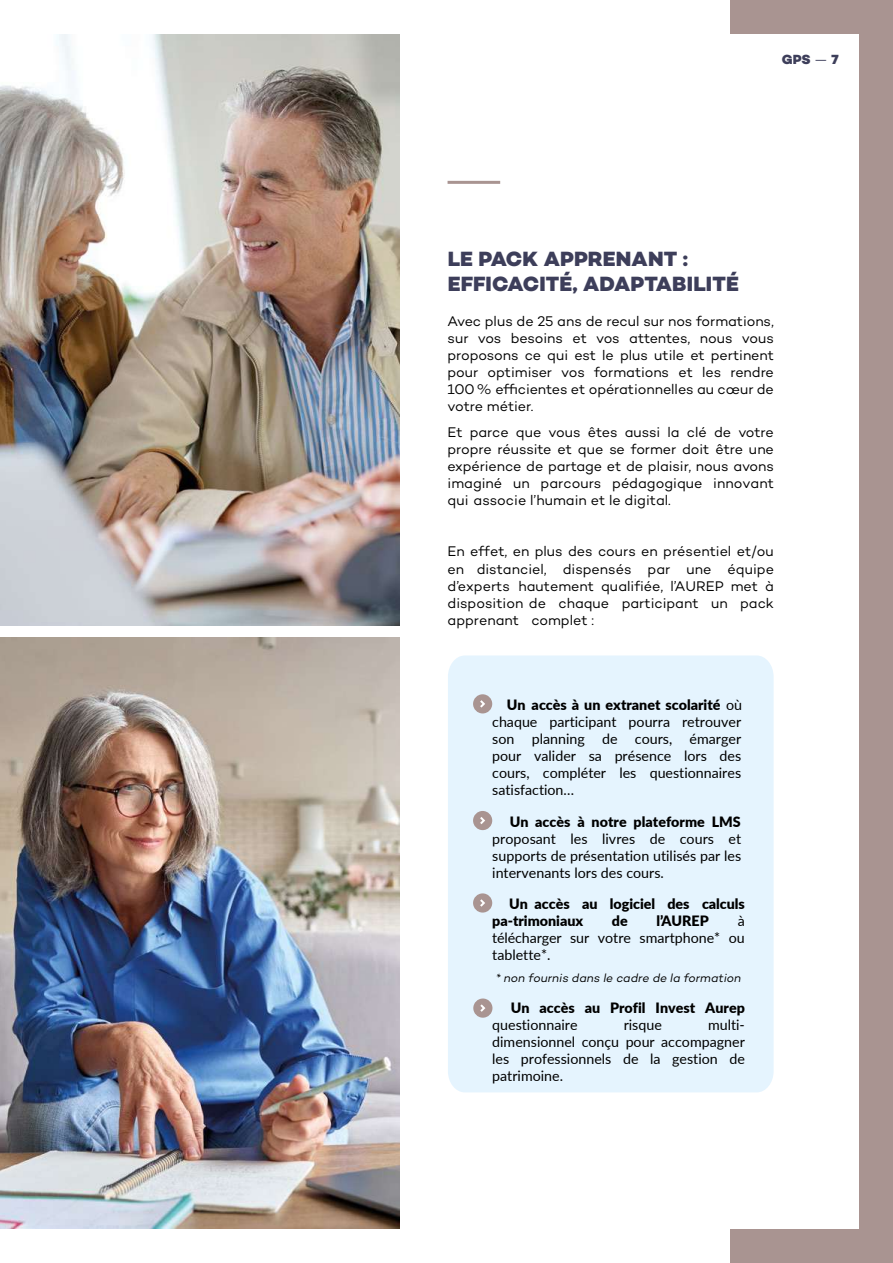
<style>
.page{position:relative;width:893px;height:1263px;background:#fff}
.page>*{position:absolute;margin:0;border:0;box-sizing:border-box;transform-origin:0 0}
.t1{font:800 21px/25.5px "Campton";letter-spacing:.01em;color:#3d3e5a}
.t2{font:14.25px/17.1px "Campton";color:#000;text-align:justify}
.t3{font:14.25px/17px "Lato";color:#000;text-align:justify}
.t4{font:900 14.25px/17px "Lato";color:#000}
.t5{font:800 13.5px "Campton";color:#3d3e5a}
.t6{font:italic 12px "Campton";color:#000}
.s1{font-weight:400}
.s2{font-weight:900}
</style>
<div class="page">
<div style="left:730px;top:0;width:163px;height:1263px;background:#a99491"></div>
<div style="left:0;top:34px;width:859px;height:1195px;background:#fff"></div>
<img style="left:0;top:34px;width:400px;height:591px">
<hr style="left:448px;top:181px;width:52px;height:3px;background:#a99491">
<div style="left:448px;top:655px;width:326px;height:437px;background:#e5f4fe"></div>
<div style="left:473px;top:694px;width:19px;height:19px;background:#a99491;border-radius:50%"></div>
<svg style="left:480px;top:700px;width:5px;height:8px"></svg>
<div style="left:473px;top:811px;width:19px;height:19px;background:#a99491;border-radius:50%"></div>
<svg style="left:480px;top:817px;width:5px;height:7px"></svg>
<div style="left:473px;top:893px;width:19px;height:19px;background:#a99491;border-radius:50%"></div>
<svg style="left:480px;top:899px;width:5px;height:8px"></svg>
<img style="left:0;top:638px;width:400px;height:591px">
<div style="left:473px;top:998px;width:19px;height:20px;background:#a99491;border-radius:50%"></div>
<svg style="left:480px;top:1004px;width:5px;height:8px"></svg>
<p class="t5" style="left:782px;top:51px;width:58px">GPS <span class="s1">—</span> 7</p>
<h1 class="t1" style="left:448px;top:246px;width:293px">LE PACK APPRENANT :<br>EFFICACITÉ, ADAPTABILITÉ</h1>
<p class="t2" style="left:448px;top:312px;width:328px">Avec plus de 25 ans de recul sur nos formations, sur vos besoins et vos attentes, nous vous proposons ce qui est le plus utile et pertinent pour optimiser vos formations et les rendre 100 % efficientes et opérationnelles au cœur de votre métier.</p>
<p class="t2" style="left:448px;top:423px;width:328px">Et parce que vous êtes aussi la clé de votre propre réussite et que se former doit être une expérience de partage et de plaisir, nous avons imaginé un parcours pédagogique innovant qui associe l’humain et le digital.</p>
<p class="t2" style="left:448px;top:543px;width:328px">En effet, en plus des cours en présentiel et/ou en distanciel, dispensés par une équipe d’experts hautement qualifiée, l’AUREP met à disposition de chaque participant un pack apprenant complet :</p>
<p class="t3" style="left:492px;top:696px;width:251px;text-indent:15px"><span class="s2">Un accès à un extranet scolarité</span> où chaque participant pourra retrouver son planning de cours, émarger pour valider sa présence lors des cours, compléter les questionnaires satisfaction…</p>
<p class="t4" style="left:510px;top:812px;width:232px">Un accès à notre plateforme LMS</p>
<p class="t3" style="left:492px;top:829px;width:250px">proposant les livres de cours et supports de présentation utilisés par les intervenants lors des cours.</p>
<p class="t4" style="left:492px;top:895px;width:254px;text-indent:17px">Un accès au logiciel des calculs pa-trimoniaux</p>
<p class="t4" style="left:612px;top:911px;width:17px">de</p>
<p class="t4" style="left:656px;top:911px;width:54px">l’AUREP</p>
<p class="t3" style="left:492px;top:911px;width:254px;text-indent:246px">à télécharger sur votre smartphone* ou tablette*.</p>
<p class="t6" style="left:496px;top:971px;width:247px">* non fournis dans le cadre de la formation</p>
<p class="t4" style="left:511px;top:999px;width:236px">Un accès au Profil Invest Aurep</p>
<p class="t3" style="left:492px;top:1016px;width:87px">questionnaire</p>
<p class="t3" style="left:624px;top:1016px;width:40px">risque</p>
<p class="t3" style="left:492px;top:1016px;width:254px;text-indent:216px">multi&shy;dimensionnel conçu pour accompagner les professionnels de la gestion de patrimoine.</p>
</div>
